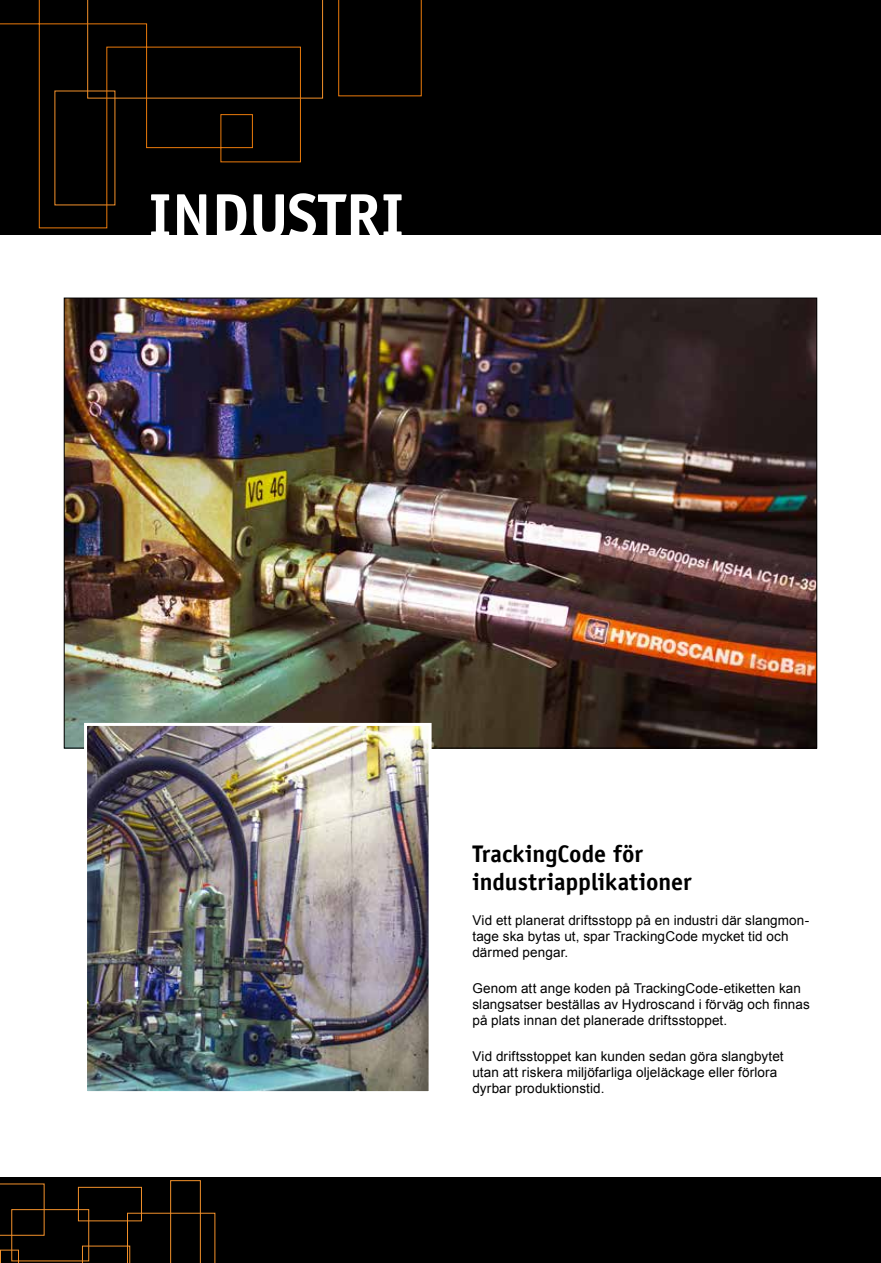
<style>
.page{position:relative;width:881px;height:1263px;background:#fff}
.page>*{position:absolute;margin:0;border:0;box-sizing:border-box;transform-origin:0 0}
.t1{font:700 63px "Officina Sans LT";color:#fff}
.t2{font:700 24px/28.8px "Officina Sans LT";letter-spacing:-.005em;color:#000}
.t3{font:13.5px/16.2px "Arial";letter-spacing:.005em;color:#000}
</style>
<div class="page">
<div style="left:0;top:0;width:880px;height:235px;background:#000"></div>
<div style="left:0;top:1178px;width:880px;height:85px;background:#000"></div>
<img style="left:66px;top:300px;width:748px;height:446px">
<svg style="left:0;top:0;width:422px;height:229px"></svg>
<svg style="left:82px;top:1180px;width:133px;height:83px"></svg>
<svg style="left:0;top:1250px;width:19px;height:13px"></svg>
<svg style="left:0;top:1183px;width:44px;height:52px"></svg>
<div style="left:11px;top:1209px;width:78px;height:52px;border:1px solid #f3912b"></div>
<div style="left:78px;top:1187px;width:64px;height:34px;border:1px solid #f3912b"></div>
<img style="left:88px;top:727px;width:339px;height:363px">
<div style="left:84px;top:723px;width:347px;height:371px;border:3px solid #fff"></div>
<h1 class="t1" style="left:148px;top:177px;width:257px">INDUSTRI</h1>
<h2 class="t2" style="left:472px;top:839px;width:221px">TrackingCode för industriapplikationer</h2>
<p class="t3" style="left:472px;top:912px;width:338px">Vid ett planerat driftsstopp på en industri där slangmon&shy;tage ska bytas ut, spar TrackingCode mycket tid och därmed pengar.</p>
<p class="t3" style="left:472px;top:980px;width:339px">Genom att ange koden på TrackingCode-etiketten kan slangsatser beställas av Hydroscand i förväg och finnas på plats innan det planerade driftsstoppet.</p>
<p class="t3" style="left:472px;top:1048px;width:312px">Vid driftsstoppet kan kunden sedan göra slangbytet utan att riskera miljöfarliga oljeläckage eller förlora dyrbar produktionstid.</p>
</div>
